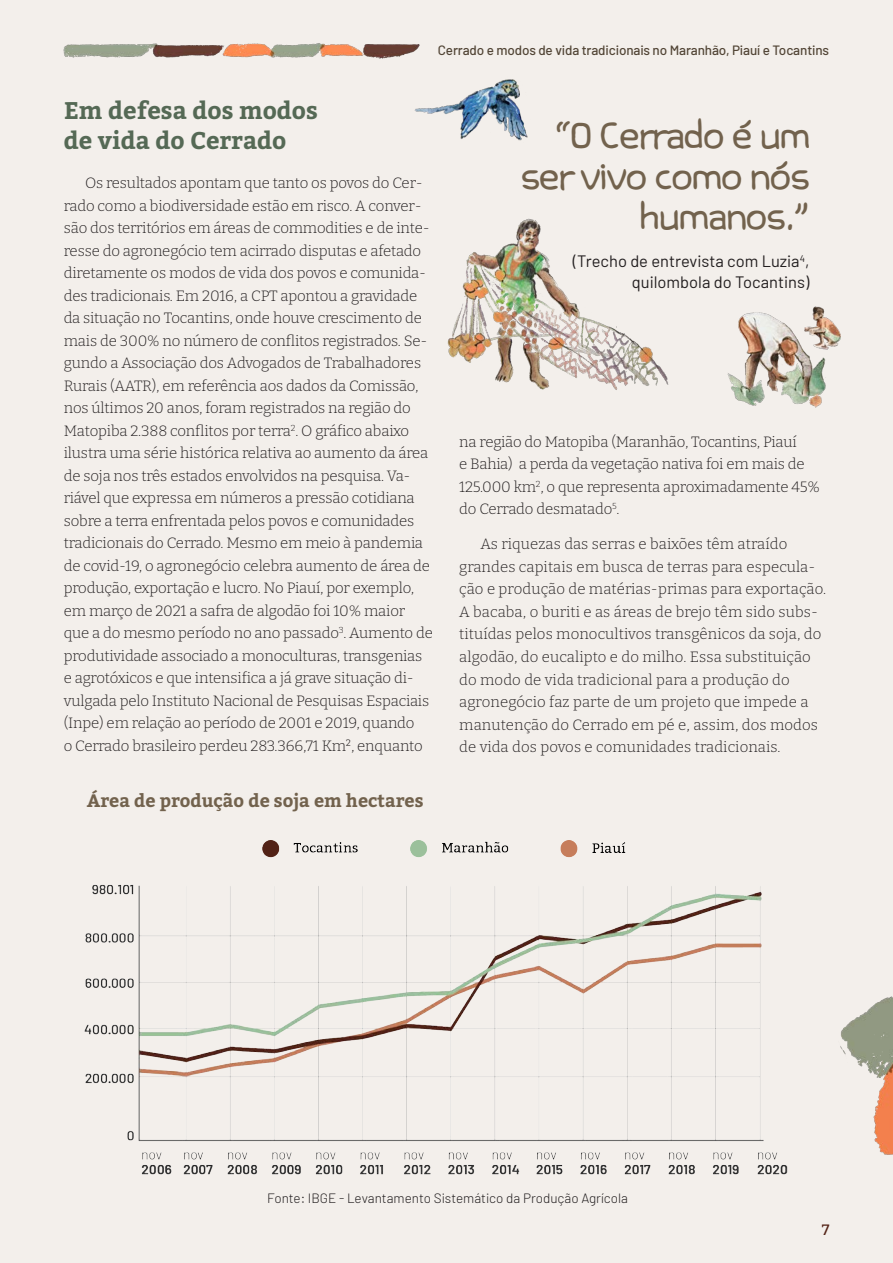
<style>
.page{position:relative;width:893px;height:1263px;background:#f3efeb}
.page>*{position:absolute;margin:0;border:0;box-sizing:border-box;transform-origin:0 0}
.OLHO-txt2{font:36px/40.5px "Murundum ribeirinha";letter-spacing:.01em;color:#72624d;text-align:right}
.TIT-peso2{font:700 24px/30px "Bitter";color:#556955}
.TIT-imagens{font:700 18px "Bitter";color:#72624d}
.OLHO-nome{font:16.5px/21px "Barlow";color:#231f20;text-align:right}
.TXT-corrido{font:300 15px/22.5px "Bitter";letter-spacing:-.01em;color:#231f20}
.TXT-corrido-2{font:300 15px/22.5px "Bitter";letter-spacing:.01em;color:#231f20}
.t1{font:500 15px "Bitter";color:#532215}
.t2{font:500 13.5px "Barlow";letter-spacing:-.01em;color:#524536}
.NOTA-rodapé{font:300 13.5px "Barlow";color:#231f20}
</style>
<div class="page">
<hr style="left:0;top:0;width:1px;height:1263px;background:#c6b09c">
<img style="left:840px;top:996px;width:53px;height:159px">
<img style="left:0;top:423px;width:1px;height:119px">
<img style="left:63px;top:43px;width:357px;height:16px">
<hr style="left:0;top:0;width:1px;height:423px;background:#cf805b">
<img style="left:447px;top:218px;width:222px;height:172px">
<img style="left:727px;top:306px;width:113px;height:102px">
<img style="left:85px;top:884px;width:702px;height:291px">
<img style="left:262px;top:840px;width:364px;height:18px">
<img style="left:414px;top:79px;width:114px;height:62px">
<p class="t2" style="left:438px;top:42px;width:393px">Cerrado e modos de vida tradicionais no Maranhão, Piauí e Tocantins</p>
<p class="TIT-peso2" style="left:64px;top:95px;width:256px">Em defesa dos modos de vida do Cerrado</p>
<p class="TXT-corrido" style="left:64px;top:171px;width:371px;text-indent:21px">Os resultados apontam que tanto os povos do Cer&shy;rado como a biodiversidade estão em risco. A conver&shy;são dos territórios em áreas de commodities e de inte&shy;resse do agronegócio tem acirrado disputas e afetado diretamente os modos de vida dos povos e comunida&shy;des tradicionais. Em 2016, a CPT apontou a gravidade da situação no Tocantins, onde houve crescimento de mais de 300% no número de conflitos registrados. Se&shy;gundo a Associação dos Advogados de Trabalhadores Rurais (AATR), em referência aos dados da Comissão, nos últimos 20 anos, foram registrados na região do Matopiba 2.388 conflitos por terra<sup>2</sup>. O gráfico abaixo ilustra uma série histórica relativa ao aumento da área de soja nos três estados envolvidos na pesquisa. Va&shy;riável que expressa em números a pressão cotidiana sobre a terra enfrentada pelos povos e comunidades tradicionais do Cerrado. Mesmo em meio à pandemia de covid-19, o agronegócio celebra aumento de área de produção, exportação e lucro. No Piauí, por exemplo, em março de 2021 a safra de algodão foi 10% maior que a do mesmo período no ano passado<sup>3</sup>. Aumento de produtividade associado a monoculturas, transgenias e agrotóxicos e que intensifica a já grave situação di&shy;vulgada pelo Instituto Nacional de Pesquisas Espaciais (Inpe) em relação ao período de 2001 e 2019, quando<br>o Cerrado brasileiro perdeu 283.366,71 Km², enquanto</p>
<p class="TIT-imagens" style="left:87px;top:790px;width:338px">Área de produção de soja em hectares</p>
<p class="OLHO-txt2" style="left:521px;top:117px;width:289px">“O Cerrado é um ser vivo como nós humanos.”</p>
<p class="OLHO-nome" style="left:573px;top:250px;width:238px">(Trecho de entrevista com Luzia<sup>4</sup>, quilombola do Tocantins)</p>
<p class="TXT-corrido" style="left:459px;top:430px;width:362px">na região do Matopiba (Maranhão, Tocantins, Piauí<br>e Bahia) a perda da vegetação nativa foi em mais de 125.000 km<sup>2</sup>, o que representa aproximadamente 45% do Cerrado desmatado<sup>5</sup>.</p>
<p class="TXT-corrido-2" style="left:459px;top:533px;width:368px;text-indent:21px">As riquezas das serras e baixões têm atraído grandes capitais em busca de terras para especula&shy;ção e produção de matérias-primas para exportação.<br>A bacaba, o buriti e as áreas de brejo têm sido subs&shy;tituídas pelos monocultivos transgênicos da soja, do algodão, do eucalipto e do milho. Essa substituição do modo de vida tradicional para a produção do agronegócio faz parte de um projeto que impede a manutenção do Cerrado em pé e, assim, dos modos de vida dos povos e comunidades tradicionais.</p>
<p class="NOTA-rodapé" style="left:267px;top:1189px;width:362px">Fonte: IBGE - Levantamento Sistemático da Produção Agrícola</p>
<p class="t1" style="left:822px;top:1220px;width:9px">7</p>
</div>
